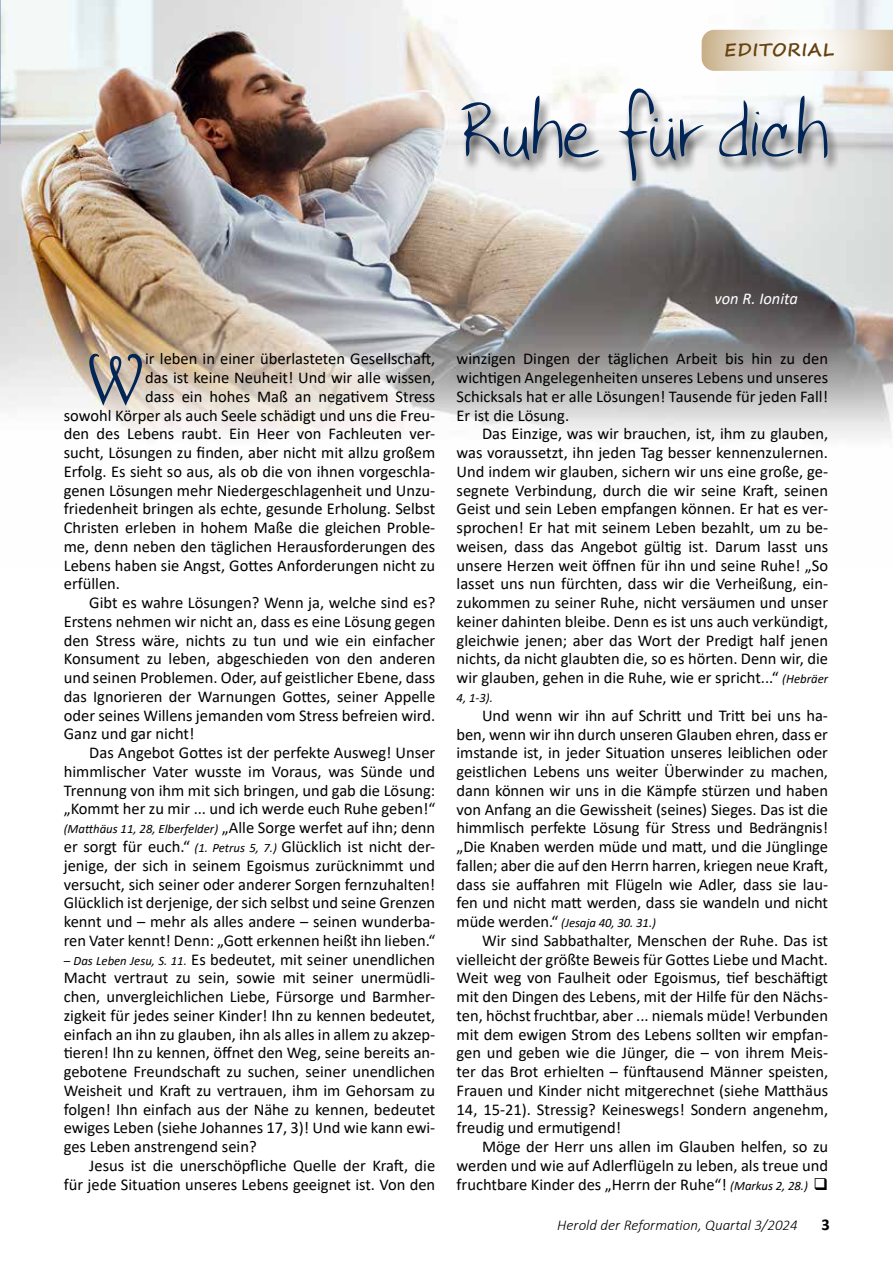
<style>
.page{position:relative;width:893px;height:1263px;background:#fff}
.page>*{position:absolute;margin:0;border:0;box-sizing:border-box;transform-origin:0 0}
.t1{font:78px "Bettys Hand";color:#002556}
.t2{font:68.85px "Harrington";color:#002556}
.t3{font:700 18px "Segoe Print";letter-spacing:.05em;color:#66430f}
.t4{font:16.5px/18.8px "Calibri";color:#000;text-align:justify}
.t5{font:italic 16.5px "Calibri";color:#fff}
.t6{font:700 16.5px "Calibri";color:#000}
.t7{font:italic 300 15px "Calibri";color:#000}
.t8{font:italic 12.75px "Calibri";color:#000}
.s1{font-style:normal;font-size:16.5px}
.s2{font-style:italic;font-size:12.75px}
</style>
<div class="page">
<img style="left:0;top:0;width:893px;height:439px">
<svg style="left:0;top:0;width:1px;height:137px"></svg>
<svg style="left:702px;top:30px;width:191px;height:41px"></svg>
<div style="left:459px;top:90px;width:380px;height:107px;background:#000;opacity:.75"></div>
<p class="t3" style="left:724px;top:33px;width:111px">EDITORIAL</p>
<h1 class="t1" style="left:457px;top:84px;width:371px">Ruhe für dich</h1>
<h2 class="t2" style="left:86px;top:337px;width:61px">W</h2>
<p class="t4" style="left:145px;top:349px;width:292px">ir leben in einer überlasteten Gesellschaft,</p>
<p class="t4" style="left:145px;top:368px;width:292px">das ist keine Neuheit! Und wir alle wissen,</p>
<p class="t4" style="left:145px;top:387px;width:292px">dass ein hohes Maß an negativem Stress</p>
<p class="t4" style="left:64px;top:405px;width:373px">sowohl Körper als auch Seele schädigt und uns die Freu-</p>
<p class="t4" style="left:64px;top:424px;width:373px">den des Lebens raubt. Ein Heer von Fachleuten ver-</p>
<p class="t4" style="left:64px;top:443px;width:373px">sucht, Lösungen zu finden, aber nicht mit allzu großem</p>
<p class="t4" style="left:64px;top:462px;width:373px">Erfolg. Es sieht so aus, als ob die von ihnen vorgeschla-</p>
<p class="t4" style="left:64px;top:480px;width:373px">genen Lösungen mehr Niedergeschlagenheit und Unzu-</p>
<p class="t4" style="left:64px;top:499px;width:373px">friedenheit bringen als echte, gesunde Erholung. Selbst</p>
<p class="t4" style="left:64px;top:518px;width:373px">Christen erleben in hohem Maße die gleichen Proble-</p>
<p class="t4" style="left:64px;top:537px;width:373px">me, denn neben den täglichen Herausforderungen des</p>
<p class="t4" style="left:64px;top:555px;width:373px">Lebens haben sie Angst, Gottes Anforderungen nicht zu</p>
<p class="t4" style="left:64px;top:574px;width:58px">erfüllen.</p>
<p class="t4" style="left:89px;top:593px;width:348px">Gibt es wahre Lösungen? Wenn ja, welche sind es?</p>
<p class="t4" style="left:64px;top:612px;width:373px">Erstens nehmen wir nicht an, dass es eine Lösung gegen</p>
<p class="t4" style="left:64px;top:630px;width:373px">den Stress wäre, nichts zu tun und wie ein einfacher</p>
<p class="t4" style="left:64px;top:649px;width:373px">Konsument zu leben, abgeschieden von den anderen</p>
<p class="t4" style="left:64px;top:668px;width:373px">und seinen Problemen. Oder, auf geistlicher Ebene, dass</p>
<p class="t4" style="left:64px;top:687px;width:373px">das Ignorieren der Warnungen Gottes, seiner Appelle</p>
<p class="t4" style="left:64px;top:705px;width:373px">oder seines Willens jemanden vom Stress befreien wird.</p>
<p class="t4" style="left:64px;top:724px;width:132px">Ganz und gar nicht!</p>
<p class="t4" style="left:89px;top:743px;width:348px">Das Angebot Gottes ist der perfekte Ausweg! Unser</p>
<p class="t4" style="left:64px;top:762px;width:373px">himmlischer Vater wusste im Voraus, was Sünde und</p>
<p class="t4" style="left:64px;top:780px;width:373px">Trennung von ihm mit sich bringen, und gab die Lösung:</p>
<p class="t4" style="left:64px;top:799px;width:373px">„Kommt her zu mir ... und ich werde euch Ruhe geben!“</p>
<p class="t8" style="left:64px;top:820px;width:373px">(Matthäus 11, 28, Elberfelder) <span class="s1">„Alle Sorge werfet auf ihn; denn</span></p>
<p class="t4" style="left:64px;top:837px;width:373px">er sorgt für euch.“ <span class="s2">(1. Petrus 5, 7.)</span> Glücklich ist nicht der&shy;jenige, der sich in seinem Egoismus zurücknimmt und versucht, sich seiner oder anderer Sorgen fernzuhalten!<br>Glücklich ist derjenige, der sich selbst und seine Grenzen kennt und – mehr als alles andere – seinen wunderba&shy;ren Vater kennt! Denn: „Gott erkennen heißt ihn lieben.“</p>
<p class="t4" style="left:64px;top:949px;width:373px"><span class="s2">– Das Leben Jesu, S. 11.</span> Es bedeutet, mit seiner unendlichen Macht vertraut zu sein, sowie mit seiner unermüdli&shy;chen, unvergleichlichen Liebe, Fürsorge und Barmher&shy;zigkeit für jedes seiner Kinder! Ihn zu kennen bedeutet, einfach an ihn zu glauben, ihn als alles in allem zu akzep&shy;tieren! Ihn zu kennen, öffnet den Weg, seine bereits an&shy;gebotene Freundschaft zu suchen, seiner unendlichen Weisheit und Kraft zu vertrauen, ihm im Gehorsam zu folgen! Ihn einfach aus der Nähe zu kennen, bedeutet ewiges Leben (siehe Johannes 17, 3)! Und wie kann ewi&shy;ges Leben anstrengend sein?</p>
<p class="t4" style="left:64px;top:1155px;width:373px;text-align:right">Jesus ist die unerschöpfliche Quelle der Kraft, die<br>für jede Situation unseres Lebens geeignet ist. Von den</p>
<p class="t5" style="left:714px;top:287px;width:85px">von R. Ionita</p>
<p class="t4" style="left:457px;top:349px;width:373px">winzigen Dingen der täglichen Arbeit bis hin zu den wichtigen Angelegenheiten unseres Lebens und unseres Schicksals hat er alle Lösungen! Tausende für jeden Fall!<br>Er ist die Lösung.</p>
<p class="t4" style="left:457px;top:424px;width:373px;text-indent:26px">Das Einzige, was wir brauchen, ist, ihm zu glauben, was voraussetzt, ihn jeden Tag besser kennenzulernen.<br>Und indem wir glauben, sichern wir uns eine große, ge&shy;segnete Verbindung, durch die wir seine Kraft, seinen Geist und sein Leben empfangen können. Er hat es ver&shy;sprochen! Er hat mit seinem Leben bezahlt, um zu be&shy;weisen, dass das Angebot gültig ist. Darum lasst uns unsere Herzen weit öffnen für ihn und seine Ruhe! „So lasset uns nun fürchten, dass wir die Verheißung, ein&shy;zukommen zu seiner Ruhe, nicht versäumen und unser keiner dahinten bleibe. Denn es ist uns auch verkündigt, gleichwie jenen; aber das Wort der Predigt half jenen nichts, da nicht glaubten die, so es hörten. Denn wir, die wir glauben, gehen in die Ruhe, wie er spricht...“ <span class="s2">(Hebräer</span></p>
<p class="t8" style="left:457px;top:689px;width:38px">4, 1-3).</p>
<p class="t4" style="left:457px;top:705px;width:373px;text-indent:26px">Und wenn wir ihn auf Schritt und Tritt bei uns ha&shy;ben, wenn wir ihn durch unseren Glauben ehren, dass er imstande ist, in jeder Situation unseres leiblichen oder geistlichen Lebens uns weiter Überwinder zu machen, dann können wir uns in die Kämpfe stürzen und haben von Anfang an die Gewissheit (seines) Sieges. Das ist die himmlisch perfekte Lösung für Stress und Bedrängnis! „Die Knaben werden müde und matt, und die Jünglinge fallen; aber die auf den Herrn harren, kriegen neue Kraft, dass sie auffahren mit Flügeln wie Adler, dass sie lau&shy;fen und nicht matt werden, dass sie wandeln und nicht</p>
<p class="t8" style="left:457px;top:914px;width:201px"><span class="s1">müde werden.“</span> (Jesaja 40, 30. 31.)</p>
<p class="t4" style="left:457px;top:930px;width:373px;text-indent:26px">Wir sind Sabbathalter, Menschen der Ruhe. Das ist vielleicht der größte Beweis für Gottes Liebe und Macht.<br>Weit weg von Faulheit oder Egoismus, tief beschäftigt mit den Dingen des Lebens, mit der Hilfe für den Nächs&shy;ten, höchst fruchtbar, aber ... niemals müde! Verbunden mit dem ewigen Strom des Lebens sollten wir empfan&shy;gen und geben wie die Jünger, die – von ihrem Meis&shy;ter das Brot erhielten – fünftausend Männer speisten, Frauen und Kinder nicht mitgerechnet (siehe Matthäus 14, 15-21). Stressig? Keineswegs! Sondern angenehm, freudig und ermutigend!</p>
<p class="t4" style="left:457px;top:1137px;width:373px;text-indent:26px">Möge der Herr uns allen im Glauben helfen, so zu werden und wie auf Adlerflügeln zu leben, als treue und fruchtbare Kinder des „Herrn der Ruhe“! <span class="s2">(Markus 2, 28.)</span> ❑</p>
<p class="t7" style="left:557px;top:1216px;width:242px">Herold der Reformation, Quartal 3/2024</p>
<p class="t6" style="left:821px;top:1213px;width:10px">3</p>
</div>
